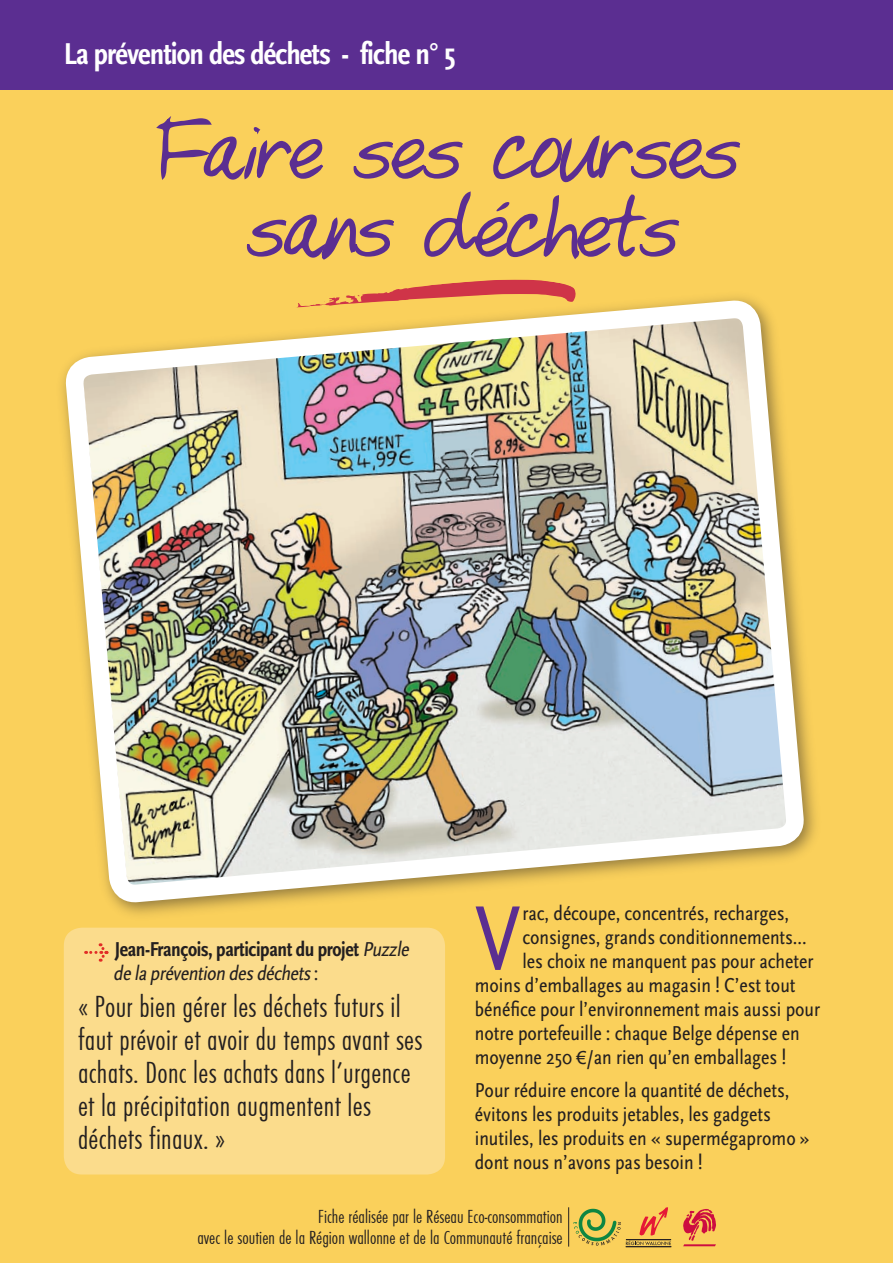
<style>
.page{position:relative;width:893px;height:1263px;background:#fad05b}
.page>*{position:absolute;margin:0;border:0;box-sizing:border-box;transform-origin:0 0}
.t1{font:93.75px "Scala Sans Regular Con";color:#5b2e91}
.t2{font:70.5px/78px "Marsh";letter-spacing:-.03em;color:#5b2e91;text-align:center}
.t3{font:31.5px/33px "Function Cond LH Light";letter-spacing:.01em;color:#231f20}
.t4{font:31.5px "Scala Sans Bold Con";letter-spacing:-.03em;color:#fff}
.t5{font:21px/24px "Scala Sans Regular Con";color:#231f20}
.t6{font:21px "Scala Sans Bold Con";letter-spacing:-.02em;color:#231f20}
.t7{font:italic 21px "Scala Sans Regular Con";color:#231f20}
.t8{font:19.5px/21px "Function Cond LH Light";color:#231f20;text-align:right}
.s1{font-family:"Scala Sans Regular Con";font-style:italic}
.s2{font-style:normal}
.s3{font-family:"Arial";font-size:18px}
</style>
<div class="page">
<div style="left:64px;top:928px;width:381px;height:246px;background:#fbdc8c;border-radius:18px"></div>
<div style="left:54px;top:288px;width:771px;height:635px;background:#231f20;opacity:.5"></div>
<img style="left:72px;top:306px;width:726px;height:590px">
<svg style="left:156px;top:116px;width:167px;height:64px"></svg>
<svg style="left:353px;top:139px;width:110px;height:40px"></svg>
<svg style="left:493px;top:135px;width:247px;height:48px"></svg>
<svg style="left:246px;top:214px;width:148px;height:46px"></svg>
<svg style="left:296px;top:280px;width:279px;height:27px"></svg>
<div style="left:0;top:0;width:893px;height:89px;background:#5b2e91"></div>
<svg style="left:424px;top:191px;width:256px;height:68px"></svg>
<hr style="left:568px;top:1207px;width:1px;height:40px;background:#231f20">
<svg style="left:574px;top:1207px;width:97px;height:39px"></svg>
<hr style="left:626px;top:1246px;width:45px;height:1px;background:#231f20">
<hr style="left:626px;top:1239px;width:45px;height:1px;background:#231f20">
<svg style="left:683px;top:1209px;width:33px;height:37px"></svg>
<svg style="left:86px;top:943px;width:23px;height:19px"></svg>
<h3 class="t4" style="left:64px;top:37px;width:393px">La prévention des déchets - fiche n° 5</h3>
<h2 class="t2" style="left:152px;top:114px;width:588px">Faire ses courses sans dechets</h2>
<p class="t6" style="left:115px;top:938px;width:299px">Jean-François, participant du projet <span class="s1">Puzzle</span></p>
<p class="t7" style="left:113px;top:962px;width:207px">de la prévention des déchets <span class="s2">:</span></p>
<h3 class="t3" style="left:78px;top:991px;width:346px">« Pour bien gérer les déchets futurs il faut prévoir et avoir du temps avant ses achats. Donc les achats dans l’urgence et la précipitation augmentent les déchets finaux. »</h3>
<h1 class="t1" style="left:475px;top:887px;width:47px">V</h1>
<p class="t5" style="left:522px;top:902px;width:268px">rac, découpe, concentrés, recharges,</p>
<p class="t5" style="left:522px;top:926px;width:286px">consignes, grands conditionnements...</p>
<p class="t5" style="left:522px;top:950px;width:293px">les choix ne manquent pas pour acheter</p>
<p class="t5" style="left:475px;top:974px;width:322px">moins d’emballages au magasin ! C’est tout</p>
<p class="t5" style="left:475px;top:998px;width:347px">bénéfice pour l’environnement mais aussi pour</p>
<p class="t5" style="left:475px;top:1022px;width:326px">notre portefeuille : chaque Belge dépense en</p>
<p class="t5" style="left:475px;top:1046px;width:313px">moyenne 250 <span class="s3">€</span>/an rien qu’en emballages !</p>
<p class="t5" style="left:475px;top:1078px;width:336px">Pour réduire encore la quantité de déchets, évitons les produits jetables, les gadgets inutiles, les produits en « supermégapromo » dont nous n’avons pas besoin !</p>
<p class="t8" style="left:197px;top:1206px;width:367px">Fiche réalisée par le Réseau Eco-consommation<br>avec le soutien de la Région wallonne et de la Communauté française</p>
</div>
